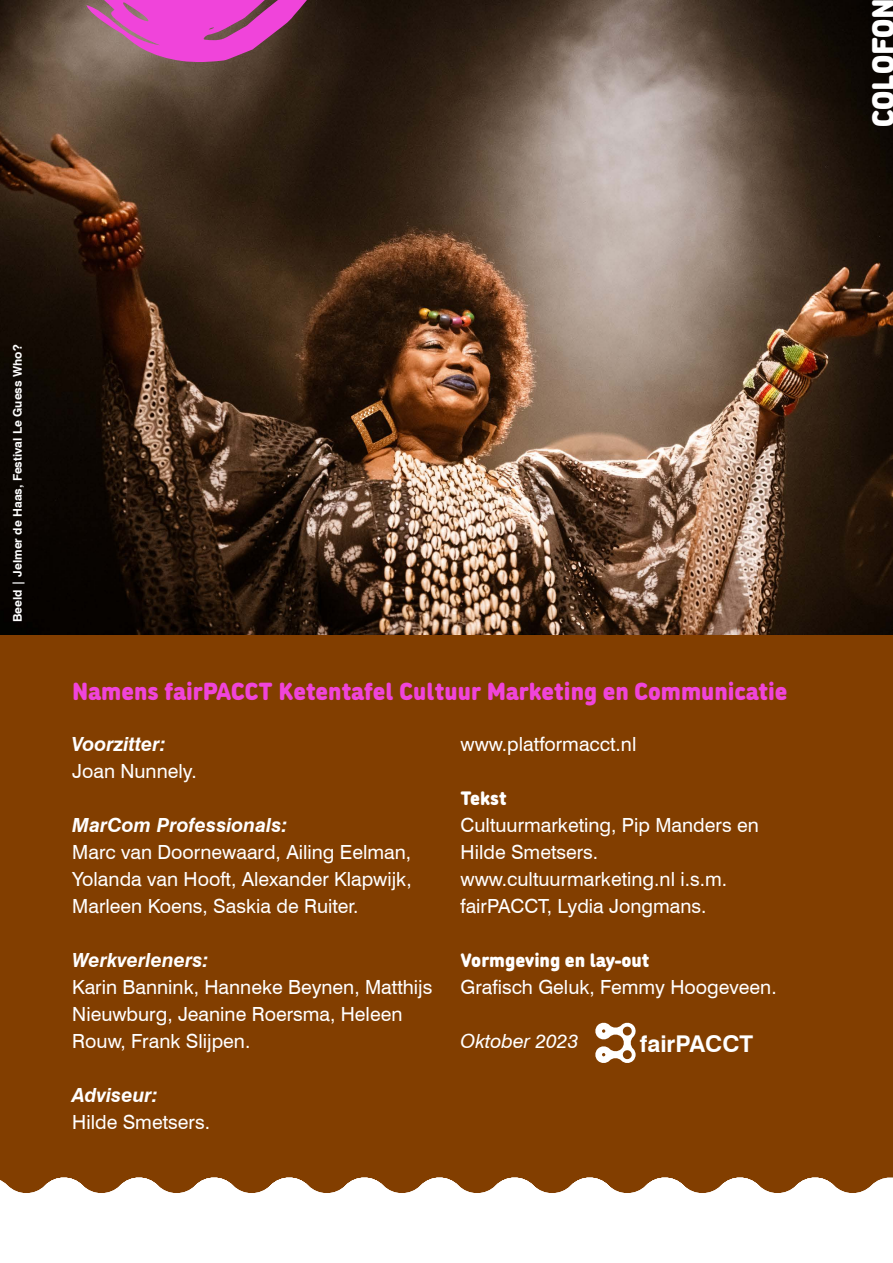
<style>
.page{position:relative;width:893px;height:1263px;background:#fff}
.page>*{position:absolute;margin:0;border:0;box-sizing:border-box;transform-origin:0 0}
.t1{font:900 31.8px "DI Nosaur";color:#fff}
.t2{font:900 24.9px "DI Nosaur";color:#f044da}
.t3{font:700 23.1px "Swiss 721 BT";color:#fff}
.t4{font:19.5px/27px "Swiss 721 BT";color:#fff}
.t5{font:italic 700 19.5px "Swiss 721 BT";color:#fff}
.t6{font:900 19.5px "DI Nosaur";color:#fff}
.t7{font:italic 19.5px "Swiss 721 BT";color:#fff}
.t8{font:700 12px "Swiss 721 BT";color:#fff}
</style>
<div class="page">
<div style="left:0;top:0;width:893px;height:1197px;background:#823e00"></div>
<img style="left:0;top:0;width:893px;height:635px">
<svg style="left:595px;top:1022px;width:41px;height:41px"></svg>
<svg style="left:0;top:0;width:560px;height:62px;background:#6b3651"></svg>
<svg style="left:0;top:1177px;width:893px;height:20px"></svg>
<h1 class="t1" style="left:858px;top:127px;width:131px;rotate:-90deg">COLOFON</h1>
<p class="t8" style="left:10px;top:622px;width:279px;rotate:-90deg">Beeld | Jelmer de Haas, Festival Le Guess Who?</p>
<p class="t2" style="left:72px;top:672px;width:717px">Namens fairPACCT Ketentafel Cultuur Marketing en Communicatie</p>
<p class="t5" style="left:72px;top:732px;width:95px">Voorzitter:</p>
<p class="t4" style="left:72px;top:757px;width:126px">Joan Nunnely.</p>
<p class="t5" style="left:72px;top:813px;width:217px">MarCom Professionals:</p>
<p class="t4" style="left:72px;top:838px;width:341px;text-align:justify">Marc van Doornewaard, Ailing Eelman, Yolanda van Hooft, Alexander Klapwijk, Marleen Koens, Saskia de Ruiter.</p>
<p class="t5" style="left:72px;top:948px;width:138px">Werkverleners:</p>
<p class="t4" style="left:72px;top:973px;width:362px">Karin Bannink, Hanneke Beynen, Matthijs<br>Nieuwburg, Jeanine Roersma, Heleen<br>Rouw, Frank Slijpen.</p>
<p class="t5" style="left:72px;top:1083px;width:87px">Adviseur:</p>
<p class="t4" style="left:72px;top:1108px;width:139px">Hilde Smetsers.</p>
<p class="t4" style="left:461px;top:730px;width:177px">www.platformacct.nl</p>
<p class="t6" style="left:461px;top:782px;width:48px">Tekst</p>
<p class="t4" style="left:461px;top:811px;width:300px">Cultuurmarketing, Pip Manders en<br>Hilde Smetsers. www.cultuurmarketing.nl i.s.m. fairPACCT, Lydia Jongmans.</p>
<p class="t6" style="left:461px;top:944px;width:190px">Vormgeving en lay-out</p>
<p class="t4" style="left:461px;top:973px;width:318px">Grafisch Geluk, Femmy Hoogeveen.</p>
<p class="t7" style="left:461px;top:1029px;width:119px">Oktober 2023</p>
<p class="t3" style="left:640px;top:1029px;width:115px">fairPACCT</p>
</div>
